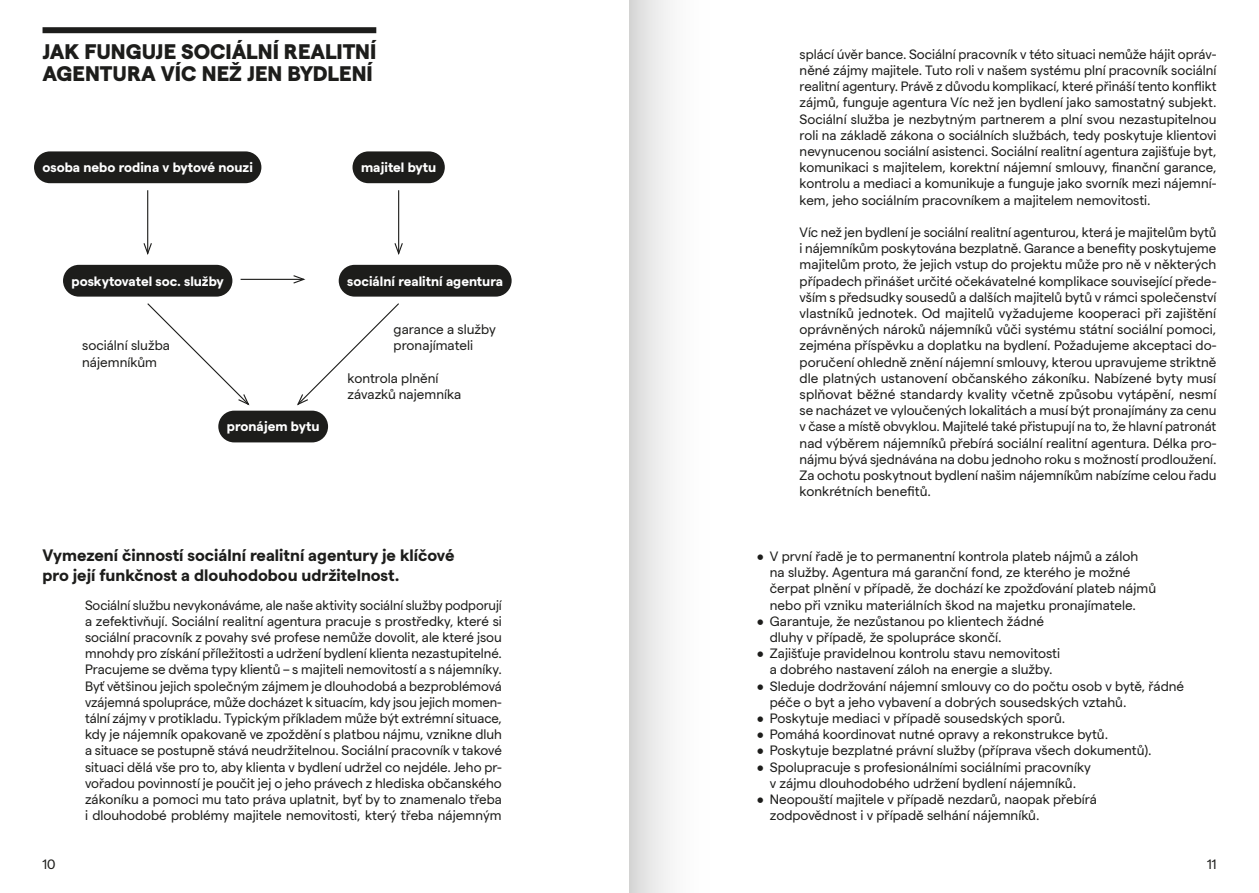
<style>
.page{position:relative;width:1259px;height:893px;background:#fff}
.page>*{position:absolute;margin:0;border:0;box-sizing:border-box;transform-origin:0 0}
.t1{font:800 21px/22.5px "Matter";color:#1d1d1b}
.t2{font:700 16.5px/19.8px "Matter";color:#1d1d1b}
.t3{font:13.5px/16.2px "Matter";color:#1d1d1b}
.t4{font:700 13.5px "Matter";color:#fff}
</style>
<div class="page">
<div style="left:43px;top:27px;width:333px;height:6px;background:#1d1d1b"></div>
<div style="left:34px;top:151px;width:227px;height:32px;background:#1d1d1b;border-radius:16px"></div>
<div style="left:352px;top:151px;width:93px;height:32px;background:#1d1d1b;border-radius:16px"></div>
<div style="left:63px;top:265px;width:169px;height:32px;background:#1d1d1b;border-radius:16px"></div>
<div style="left:339px;top:265px;width:172px;height:32px;background:#1d1d1b;border-radius:16px"></div>
<div style="left:218px;top:411px;width:110px;height:31px;background:#1d1d1b;border-radius:16px"></div>
<hr style="left:147px;top:190px;width:1px;height:63px;background:#1d1d1b">
<svg style="left:143px;top:242px;width:9px;height:13px"></svg>
<svg style="left:147px;top:303px;width:103px;height:103px"></svg>
<svg style="left:297px;top:303px;width:102px;height:103px"></svg>
<hr style="left:241px;top:279px;width:63px;height:1px;background:#1d1d1b">
<svg style="left:292px;top:275px;width:14px;height:9px"></svg>
<hr style="left:398px;top:190px;width:1px;height:63px;background:#1d1d1b">
<svg style="left:394px;top:242px;width:9px;height:13px"></svg>
<div style="left:629px;top:0;width:85px;height:893px;background:linear-gradient(to right,#ddd,#fff)"></div>
<h1 class="t1" style="left:43px;top:38px;width:335px">JAK FUNGUJE SOCIÁLNÍ REALITNÍ<br>AGENTURA VÍC NEŽ JEN BYDLENÍ</h1>
<p class="t4" style="left:43px;top:157px;width:212px">osoba nebo rodina v bytové nouzi</p>
<p class="t4" style="left:361px;top:157px;width:77px">majitel bytu</p>
<p class="t4" style="left:72px;top:271px;width:154px">poskytovatel soc. služby</p>
<p class="t4" style="left:347px;top:271px;width:157px">sociální realitní agentura</p>
<p class="t3" style="left:82px;top:336px;width:89px">sociální služba nájemníkům</p>
<p class="t4" style="left:227px;top:417px;width:94px">pronájem bytu</p>
<p class="t3" style="left:394px;top:320px;width:104px">garance a služby pronajímateli</p>
<p class="t3" style="left:348px;top:369px;width:115px">kontrola plnění závazků najemníka</p>
<p class="t2" style="left:43px;top:544px;width:413px">Vymezení činností sociální realitní agentury je klíčové pro její funkčnost a dlouhodobou udržitelnost.</p>
<p class="t3" style="left:85px;top:596px;width:418px;text-align:justify">Sociální službu nevykonáváme, ale naše aktivity sociální služby podporují a zefektivňují. Sociální realitní agentura pracuje s prostředky, které si sociální pracovník z povahy své profese nemůže dovolit, ale které jsou mnohdy pro získání příležitosti a udržení bydlení klienta nezastupitelné.<br>Pracujeme se dvěma typy klientů – s majiteli nemovitostí a s nájemníky.<br>Byť většinou jejich společným zájmem je dlouhodobá a bezproblémová vzájemná spolupráce, může docházet k situacím, kdy jsou jejich momen&shy;tální zájmy v protikladu. Typickým příkladem může být extrémní situace, kdy je nájemník opakovaně ve zpoždění s platbou nájmu, vznikne dluh a situace se postupně stává neudržitelnou. Sociální pracovník v takové situaci dělá vše pro to, aby klienta v bydlení udržel co nejdéle. Jeho pr&shy;vořadou povinností je poučit jej o jeho právech z hlediska občanského zákoníku a pomoci mu tato práva uplatnit, byť by to znamenalo třeba i dlouhodobé problémy majitele nemovitosti, který třeba nájemným</p>
<p class="t3" style="left:799px;top:45px;width:418px;text-align:justify">splácí úvěr bance. Sociální pracovník v této situaci nemůže hájit opráv&shy;něné zájmy majitele. Tuto roli v našem systému plní pracovník sociální realitní agentury. Právě z důvodu komplikací, které přináší tento konflikt zájmů, funguje agentura Víc než jen bydlení jako samostatný subjekt.<br>Sociální služba je nezbytným partnerem a plní svou nezastupitelnou roli na základě zákona o sociálních službách, tedy poskytuje klientovi nevynucenou sociální asistenci. Sociální realitní agentura zajišťuje byt, komunikaci s majitelem, korektní nájemní smlouvy, finanční garance, kontrolu a mediaci a komunikuje a funguje jako svorník mezi nájemní&shy;kem, jeho sociálním pracovníkem a majitelem nemovitosti.</p>
<p class="t3" style="left:799px;top:223px;width:418px;text-align:justify">Víc než jen bydlení je sociální realitní agenturou, která je majitelům bytů i nájemníkům poskytována bezplatně. Garance a benefity poskytujeme majitelům proto, že jejich vstup do projektu může pro ně v některých případech přinášet určité očekávatelné komplikace související přede&shy;vším s předsudky sousedů a dalších majitelů bytů v rámci společenství vlastníků jednotek. Od majitelů vyžadujeme kooperaci při zajištění oprávněných nároků nájemníků vůči systému státní sociální pomoci, zejména příspěvku a doplatku na bydlení. Požadujeme akceptaci do&shy;poručení ohledně znění nájemní smlouvy, kterou upravujeme striktně dle platných ustanovení občanského zákoníku. Nabízené byty musí splňovat běžné standardy kvality včetně způsobu vytápění, nesmí se nacházet ve vyloučených lokalitách a musí být pronajímány za cenu v čase a místě obvyklou. Majitelé také přistupují na to, že hlavní patronát nad výběrem nájemníků přebírá sociální realitní agentura. Délka pro&shy;nájmu bývá sjednávána na dobu jednoho roku s možností prodloužení.<br>Za ochotu poskytnout bydlení našim nájemníkům nabízíme celou řadu konkrétních benefitů.</p>
<p class="t3" style="left:770px;top:547px;width:388px;text-indent:-13px">• V první řadě je to permanentní kontrola plateb nájmů a záloh na služby. Agentura má garanční fond, ze kterého je možné čerpat plnění v případě, že dochází ke zpožďování plateb nájmů nebo při vzniku materiálních škod na majetku pronajímatele.</p>
<p class="t3" style="left:770px;top:612px;width:276px;text-indent:-13px">• Garantuje, že nezůstanou po klientech žádné dluhy v případě, že spolupráce skončí.</p>
<p class="t3" style="left:757px;top:644px;width:305px;text-align:center">• Zajišťuje pravidelnou kontrolu stavu nemovitosti a dobrého nastavení záloh na energie a služby.</p>
<p class="t3" style="left:770px;top:677px;width:416px;text-indent:-13px">• Sleduje dodržování nájemní smlouvy co do počtu osob v bytě, řádné péče o byt a jeho vybavení a dobrých sousedských vztahů.</p>
<p class="t3" style="left:757px;top:709px;width:310px">• Poskytuje mediaci v případě sousedských sporů.</p>
<p class="t3" style="left:757px;top:725px;width:353px">• Pomáhá koordinovat nutné opravy a rekonstrukce bytů.</p>
<p class="t3" style="left:757px;top:741px;width:396px">• Poskytuje bezplatné právní služby (příprava všech dokumentů).</p>
<p class="t3" style="left:757px;top:758px;width:335px;text-align:center">• Spolupracuje s profesionálními sociálními pracovníky v zájmu dlouhodobého udržení bydlení nájemníků.</p>
<p class="t3" style="left:770px;top:790px;width:329px;text-indent:-13px">• Neopouští majitele v případě nezdarů, naopak přebírá zodpovědnost i v případě selhání nájemníků.</p>
<p class="t3" style="left:43px;top:855px;width:15px">10</p>
<p class="t3" style="left:1207px;top:855px;width:11px">11</p>
</div>
